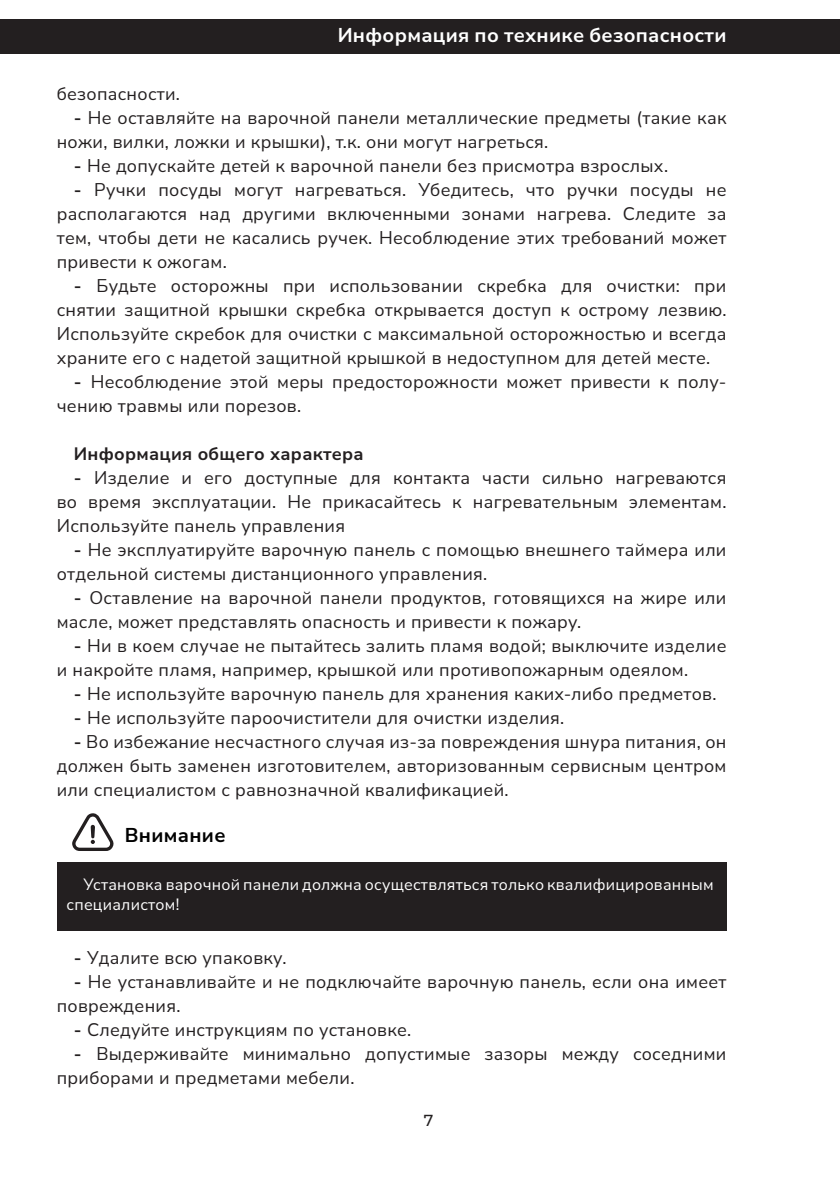
<style>
.page{position:relative;width:840px;height:1191px;background:#fff}
.page>*{position:absolute;margin:0;border:0;box-sizing:border-box;transform-origin:0 0}
.Заголовок_10_Bold_It{font:700 20px "Nunito Sans";letter-spacing:.015em;color:#fff}
.Заголовок_10_Bold_It-2{font:700 20px "Nunito Sans";letter-spacing:.015em;color:#000}
.Заголовок_10_Bold_It-3{font:18px/24px "Nunito Sans";letter-spacing:.015em;color:#231f20}
.Заголовок_10_Bold_It-4{font:700 18px "Nunito Sans";letter-spacing:.015em;color:#231f20}
.Заголовок_10_Bold_It-5{font:16px/19.2px "Nunito Sans";letter-spacing:.015em;color:#fff}
.t1{font:500 16px "Montserrat";color:#231f20}
.s1{font-weight:700}
</style>
<div class="page">
<div style="left:0;top:19px;width:839px;height:35px;background:#231f20"></div>
<div style="left:57px;top:862px;width:669px;height:69px;background:#231f20"></div>
<svg style="left:72px;top:813px;width:42px;height:38px"></svg>
<p class="Заголовок_10_Bold_It" style="left:337px;top:21px;width:390px">Информация по технике безопасности</p>
<p class="Заголовок_10_Bold_It-3" style="left:57px;top:81px;width:125px">безопасности.</p>
<p class="Заголовок_10_Bold_It-3" style="left:57px;top:105px;width:670px;text-indent:17px"><span class="s1">-</span> Не оставляйте на варочной панели металлические предметы (такие как ножи, вилки, ложки и крышки), т.к. они могут нагреться.</p>
<p class="Заголовок_10_Bold_It-3" style="left:74px;top:153px;width:595px"><span class="s1">-</span> Не допускайте детей к варочной панели без присмотра взрослых.</p>
<p class="Заголовок_10_Bold_It-3" style="left:57px;top:177px;width:670px;text-align:justify;text-indent:17px"><span class="s1">-</span> Ручки посуды могут нагреваться. Убедитесь, что ручки посуды не располагаются над другими включенными зонами нагрева. Следите за тем, чтобы дети не касались ручек. Несоблюдение этих требований может привести к ожогам.</p>
<p class="Заголовок_10_Bold_It-3" style="left:57px;top:273px;width:670px;text-align:justify;text-indent:17px"><span class="s1">-</span> Будьте осторожны при использовании скребка для очистки: при снятии защитной крышки скребка открывается доступ к острому лезвию.<br>Используйте скребок для очистки с максимальной осторожностью и всегда храните его с надетой защитной крышкой в недоступном для детей месте.</p>
<p class="Заголовок_10_Bold_It-3" style="left:57px;top:369px;width:670px;text-indent:17px"><span class="s1">-</span> Несоблюдение этой меры предосторожности может привести к полу&shy;чению травмы или порезов.</p>
<p class="Заголовок_10_Bold_It-4" style="left:74px;top:441px;width:291px">Информация общего характера</p>
<p class="Заголовок_10_Bold_It-3" style="left:57px;top:465px;width:670px;text-align:justify;text-indent:17px"><span class="s1">-</span> Изделие и его доступные для контакта части сильно нагреваются во время эксплуатации. Не прикасайтесь к нагревательным элементам.<br>Используйте панель управления</p>
<p class="Заголовок_10_Bold_It-3" style="left:57px;top:537px;width:670px;text-indent:17px"><span class="s1">-</span> Не эксплуатируйте варочную панель с помощью внешнего таймера или отдельной системы дистанционного управления.</p>
<p class="Заголовок_10_Bold_It-3" style="left:57px;top:585px;width:670px;text-indent:17px"><span class="s1">-</span> Оставление на варочной панели продуктов, готовящихся на жире или масле, может представлять опасность и привести к пожару.</p>
<p class="Заголовок_10_Bold_It-3" style="left:57px;top:633px;width:670px;text-indent:17px"><span class="s1">-</span> Ни в коем случае не пытайтесь залить пламя водой; выключите изделие и накройте пламя, например, крышкой или противопожарным одеялом.</p>
<p class="Заголовок_10_Bold_It-3" style="left:74px;top:681px;width:644px"><span class="s1">-</span> Не используйте варочную панель для хранения каких-либо предметов.</p>
<p class="Заголовок_10_Bold_It-3" style="left:74px;top:705px;width:492px"><span class="s1">-</span> Не используйте пароочистители для очистки изделия.</p>
<p class="Заголовок_10_Bold_It-3" style="left:57px;top:729px;width:670px;text-align:justify;text-indent:17px"><span class="s1">-</span> Во избежание несчастного случая из-за повреждения шнура питания, он должен быть заменен изготовителем, авторизованным сервисным центром или специалистом с равнозначной квалификацией.</p>
<p class="Заголовок_10_Bold_It-2" style="left:125px;top:821px;width:102px">Внимание</p>
<p class="Заголовок_10_Bold_It-5" style="left:67px;top:874px;width:648px;text-indent:17px">Установка варочной панели должна осуществляться только квалифицированным специалистом!</p>
<p class="Заголовок_10_Bold_It-3" style="left:74px;top:945px;width:214px"><span class="s1">-</span> Удалите всю упаковку.</p>
<p class="Заголовок_10_Bold_It-3" style="left:57px;top:969px;width:670px;text-indent:17px"><span class="s1">-</span> Не устанавливайте и не подключайте варочную панель, если она имеет повреждения.</p>
<p class="Заголовок_10_Bold_It-3" style="left:74px;top:1017px;width:339px"><span class="s1">-</span> Следуйте инструкциям по установке.</p>
<p class="Заголовок_10_Bold_It-3" style="left:57px;top:1041px;width:670px;text-indent:17px"><span class="s1">-</span> Выдерживайте минимально допустимые зазоры между соседними приборами и предметами мебели.</p>
<p class="t1" style="left:423px;top:1108px;width:11px">7</p>
</div>
